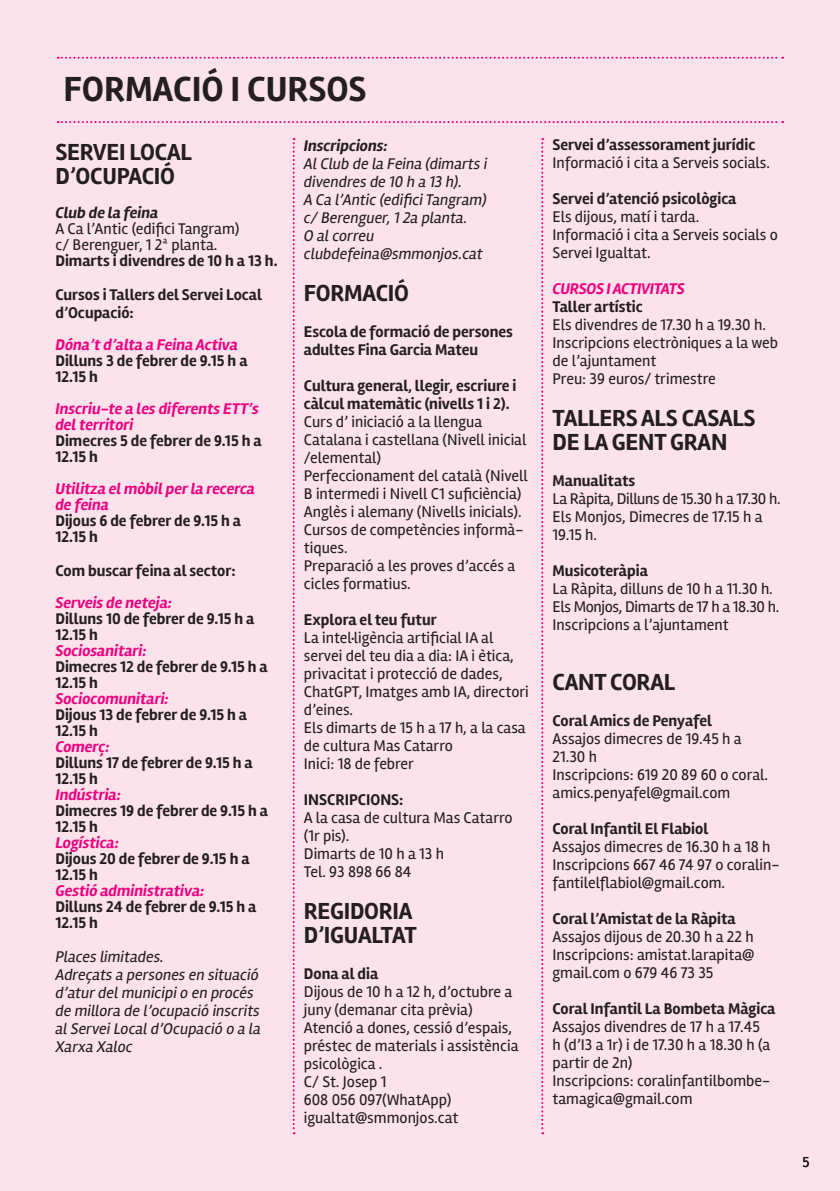
<style>
.page{position:relative;width:840px;height:1191px;background:#fff}
.page>*{position:absolute;margin:0;border:0;box-sizing:border-box;transform-origin:0 0}
.t1{font:700 36px "Rambla";color:#231f20}
.t2{font:700 24px/24px "Rambla";letter-spacing:-.01em;color:#231f20}
.t3{font:16px/18px "Rambla";color:#231f20}
.t4{font:700 16px/16px "Rambla";color:#231f20}
.t5{font:italic 16px/18px "Rambla";color:#231f20}
.t6{font:italic 700 16px/16px "Rambla";color:#ed0280}
.t7{font:16px "Rambla";letter-spacing:-.02em;color:#231f20}
.t8{font:italic 700 16px "Rambla";color:#231f20}
.t9{font:italic 700 16px "Rambla";letter-spacing:-.02em;color:#ed0280}
.t10{font:15px "Rambla";color:#231f20}
</style>
<div class="page">
<div style="left:0;top:0;width:839px;height:1191px;background:#fce3eb"></div>
<svg style="left:58px;top:57px;width:724px;height:2px"></svg>
<svg style="left:58px;top:121px;width:724px;height:2px"></svg>
<svg style="left:541px;top:138px;width:2px;height:996px"></svg>
<svg style="left:292px;top:138px;width:2px;height:996px"></svg>
<p class="t1" style="left:63px;top:68px;width:304px">FORMACIÓ I CURSOS</p>
<p class="t2" style="left:55px;top:140px;width:138px">SERVEI LOCAL</p>
<p class="t2" style="left:55px;top:164px;width:121px">D’OCUPACIÓ</p>
<p class="t8" style="left:55px;top:203px;width:104px">Club de la feina</p>
<p class="t3" style="left:55px;top:219px;width:185px">A Ca l’Antic (edifici Tangram)</p>
<p class="t3" style="left:55px;top:235px;width:163px">c/ Berenguer, 1 2ª planta.</p>
<p class="t4" style="left:55px;top:253px;width:223px">Dimarts i divendres de 10 h a 13 h.</p>
<p class="t4" style="left:55px;top:286px;width:208px;line-height:18px">Cursos i Tallers del Servei Local d’Ocupació:</p>
<p class="t6" style="left:55px;top:337px;width:184px">Dóna’t d’alta a Feina Activa</p>
<p class="t4" style="left:55px;top:353px;width:193px">Dilluns 3 de febrer de 9.15 h a<br>12.15 h</p>
<p class="t6" style="left:55px;top:401px;width:205px">Inscriu-te a les diferents ETT’s del territori</p>
<p class="t4" style="left:55px;top:433px;width:207px">Dimecres 5 de febrer de 9.15 h a<br>12.15 h</p>
<p class="t6" style="left:55px;top:481px;width:201px">Utilitza el mòbil per la recerca de feina</p>
<p class="t4" style="left:55px;top:513px;width:187px">Dijous 6 de febrer de 9.15 h a<br>12.15 h</p>
<p class="t4" style="left:55px;top:563px;width:182px">Com buscar feina al sector:</p>
<p class="t6" style="left:55px;top:595px;width:118px">Serveis de neteja:</p>
<p class="t4" style="left:55px;top:611px;width:200px">Dilluns 10 de febrer de 9.15 h a<br>12.15 h</p>
<p class="t6" style="left:55px;top:643px;width:93px">Sociosanitari:</p>
<p class="t4" style="left:55px;top:659px;width:213px">Dimecres 12 de febrer de 9.15 h a<br>12.15 h</p>
<p class="t6" style="left:55px;top:691px;width:115px">Sociocomunitari:</p>
<p class="t4" style="left:55px;top:707px;width:193px">Dijous 13 de febrer de 9.15 h a<br>12.15 h</p>
<p class="t6" style="left:55px;top:739px;width:56px">Comerç:</p>
<p class="t4" style="left:55px;top:755px;width:198px">Dilluns 17 de febrer de 9.15 h a<br>12.15 h</p>
<p class="t6" style="left:55px;top:787px;width:67px">Indústria:</p>
<p class="t4" style="left:55px;top:803px;width:214px">Dimecres 19 de febrer de 9.15 h a<br>12.15 h</p>
<p class="t6" style="left:55px;top:835px;width:65px">Logística:</p>
<p class="t4" style="left:55px;top:851px;width:195px">Dijous 20 de febrer de 9.15 h a<br>12.15 h</p>
<p class="t6" style="left:55px;top:883px;width:150px">Gestió administrativa:</p>
<p class="t4" style="left:55px;top:899px;width:202px">Dilluns 24 de febrer de 9.15 h a<br>12.15 h</p>
<p class="t5" style="left:55px;top:947px;width:110px">Places limitades.</p>
<p class="t5" style="left:55px;top:965px;width:207px">Adreçats a persones en situació d’atur del municipi o en procés de millora de l’ocupació inscrits al Servei Local d’Ocupació o a la<br>Xarxa Xaloc</p>
<p class="t8" style="left:304px;top:136px;width:85px">Inscripcions:</p>
<p class="t5" style="left:304px;top:155px;width:185px">Al Club de la Feina (dimarts i divendres de 10 h a 13 h).</p>
<p class="t5" style="left:304px;top:191px;width:184px">A Ca l’Antic (edifici Tangram)</p>
<p class="t5" style="left:304px;top:209px;width:165px">c/ Berenguer, 1 2a planta.</p>
<p class="t5" style="left:304px;top:227px;width:72px">O al correu</p>
<p class="t5" style="left:304px;top:245px;width:180px">clubdefeina@smmonjos.cat</p>
<p class="t2" style="left:304px;top:281px;width:107px">FORMACIÓ</p>
<p class="t4" style="left:304px;top:323px;width:210px;line-height:18px">Escola de formació de persones adultes Fina Garcia Mateu</p>
<p class="t4" style="left:304px;top:377px;width:214px;line-height:18px">Cultura general, llegir, escriure i càlcul matemàtic (nivells 1 i 2).</p>
<p class="t3" style="left:304px;top:413px;width:224px">Curs d’ iniciació a la llengua<br>Catalana i castellana (Nivell inicial /elemental)</p>
<p class="t3" style="left:304px;top:467px;width:225px">Perfeccionament del català (Nivell<br>B intermedi i Nivell C1 suficiència)</p>
<p class="t3" style="left:304px;top:503px;width:219px">Anglès i alemany (Nivells inicials).</p>
<p class="t3" style="left:304px;top:521px;width:221px">Cursos de competències informà&shy;tiques.</p>
<p class="t3" style="left:304px;top:557px;width:213px">Preparació a les proves d’accés a cicles formatius.</p>
<p class="t4" style="left:304px;top:612px;width:134px">Explora el teu futur</p>
<p class="t3" style="left:304px;top:629px;width:226px">La intel·ligència artificial IA al servei del teu dia a dia: IA i ètica, privacitat i protecció de dades,<br>ChatGPT, Imatges amb IA, directori d’eines.</p>
<p class="t3" style="left:304px;top:719px;width:223px">Els dimarts de 15 h a 17 h, a la casa de cultura Mas Catarro</p>
<p class="t3" style="left:304px;top:755px;width:112px">Inici: 18 de febrer</p>
<p class="t4" style="left:304px;top:792px;width:101px">INSCRIPCIONS:</p>
<p class="t3" style="left:304px;top:809px;width:210px">A la casa de cultura Mas Catarro (1r pis).</p>
<p class="t3" style="left:304px;top:845px;width:141px">Dimarts de 10 h a 13 h</p>
<p class="t3" style="left:304px;top:863px;width:109px">Tel. 93 898 66 84</p>
<p class="t2" style="left:304px;top:899px;width:110px">REGIDORIA</p>
<p class="t2" style="left:304px;top:923px;width:114px">D’IGUALTAT</p>
<p class="t4" style="left:304px;top:966px;width:76px">Dona al dia</p>
<p class="t3" style="left:304px;top:983px;width:210px">Dijous de 10 h a 12 h, d’octubre a juny (demanar cita prèvia)</p>
<p class="t3" style="left:304px;top:1019px;width:216px">Atenció a dones, cessió d’espais, préstec de materials i assistència psicològica .</p>
<p class="t3" style="left:304px;top:1073px;width:84px">C/ St. Josep 1</p>
<p class="t3" style="left:304px;top:1091px;width:149px">608 056 097(WhatApp)</p>
<p class="t3" style="left:304px;top:1109px;width:156px">igualtat@smmonjos.cat</p>
<p class="t4" style="left:552px;top:137px;width:204px">Servei d’assessorament jurídic</p>
<p class="t3" style="left:552px;top:154px;width:219px">Informació i cita a Serveis socials.</p>
<p class="t4" style="left:552px;top:191px;width:185px">Servei d’atenció psicològica</p>
<p class="t3" style="left:552px;top:208px;width:148px">Els dijous, matí i tarda.</p>
<p class="t3" style="left:552px;top:226px;width:227px">Informació i cita a Serveis socials o<br>Servei Igualtat.</p>
<p class="t9" style="left:552px;top:279px;width:134px">CURSOS I ACTIVITATS</p>
<p class="t4" style="left:552px;top:299px;width:92px">Taller artístic</p>
<p class="t3" style="left:552px;top:316px;width:215px">Els divendres de 17.30 h a 19.30 h.</p>
<p class="t3" style="left:552px;top:334px;width:227px">Inscripcions electròniques a la web de l’ajuntament</p>
<p class="t3" style="left:552px;top:370px;width:164px">Preu: 39 euros/ trimestre</p>
<p class="t2" style="left:552px;top:406px;width:204px">TALLERS ALS CASALS<br>DE LA GENT GRAN</p>
<p class="t4" style="left:552px;top:473px;width:84px">Manualitats</p>
<p class="t7" style="left:552px;top:489px;width:229px">La Ràpita, Dilluns de 15.30 h a 17.30 h.</p>
<p class="t3" style="left:552px;top:508px;width:211px">Els Monjos, Dimecres de 17.15 h a<br>19.15 h.</p>
<p class="t4" style="left:552px;top:563px;width:97px">Musicoteràpia</p>
<p class="t3" style="left:552px;top:580px;width:222px">La Ràpita, dilluns de 10 h a 11.30 h.</p>
<p class="t7" style="left:552px;top:597px;width:228px">Els Monjos, Dimarts de 17 h a 18.30 h.</p>
<p class="t3" style="left:552px;top:616px;width:177px">Inscripcions a l’ajuntament</p>
<p class="t2" style="left:552px;top:670px;width:124px">CANT CORAL</p>
<p class="t4" style="left:552px;top:713px;width:161px">Coral Amics de Penyafel</p>
<p class="t3" style="left:552px;top:730px;width:190px">Assajos dimecres de 19.45 h a<br>21.30 h</p>
<p class="t3" style="left:552px;top:766px;width:217px">Inscripcions: 619 20 89 60 o coral. amics.penyafel@gmail.com</p>
<p class="t4" style="left:552px;top:821px;width:157px">Coral Infantil El Flabiol</p>
<p class="t3" style="left:552px;top:838px;width:219px">Assajos dimecres de 16.30 h a 18 h</p>
<p class="t3" style="left:552px;top:856px;width:228px">Inscripcions 667 46 74 97 o coralin&shy;fantilelflabiol@gmail.com.</p>
<p class="t4" style="left:552px;top:911px;width:184px">Coral l’Amistat de la Ràpita</p>
<p class="t3" style="left:552px;top:928px;width:203px">Assajos dijous de 20.30 h a 22 h</p>
<p class="t3" style="left:552px;top:946px;width:203px">Inscripcions: amistat.larapita@ gmail.com o 679 46 73 35</p>
<p class="t4" style="left:552px;top:1001px;width:224px">Coral Infantil La Bombeta Màgica</p>
<p class="t3" style="left:552px;top:1018px;width:219px">Assajos divendres de 17 h a 17.45 h (d’I3 a 1r) i de 17.30 h a 18.30 h (a partir de 2n)</p>
<p class="t3" style="left:552px;top:1072px;width:219px">Inscripcions: coralinfantilbombe&shy;tamagica@gmail.com</p>
<p class="t10" style="left:802px;top:1153px;width:9px">5</p>
</div>
